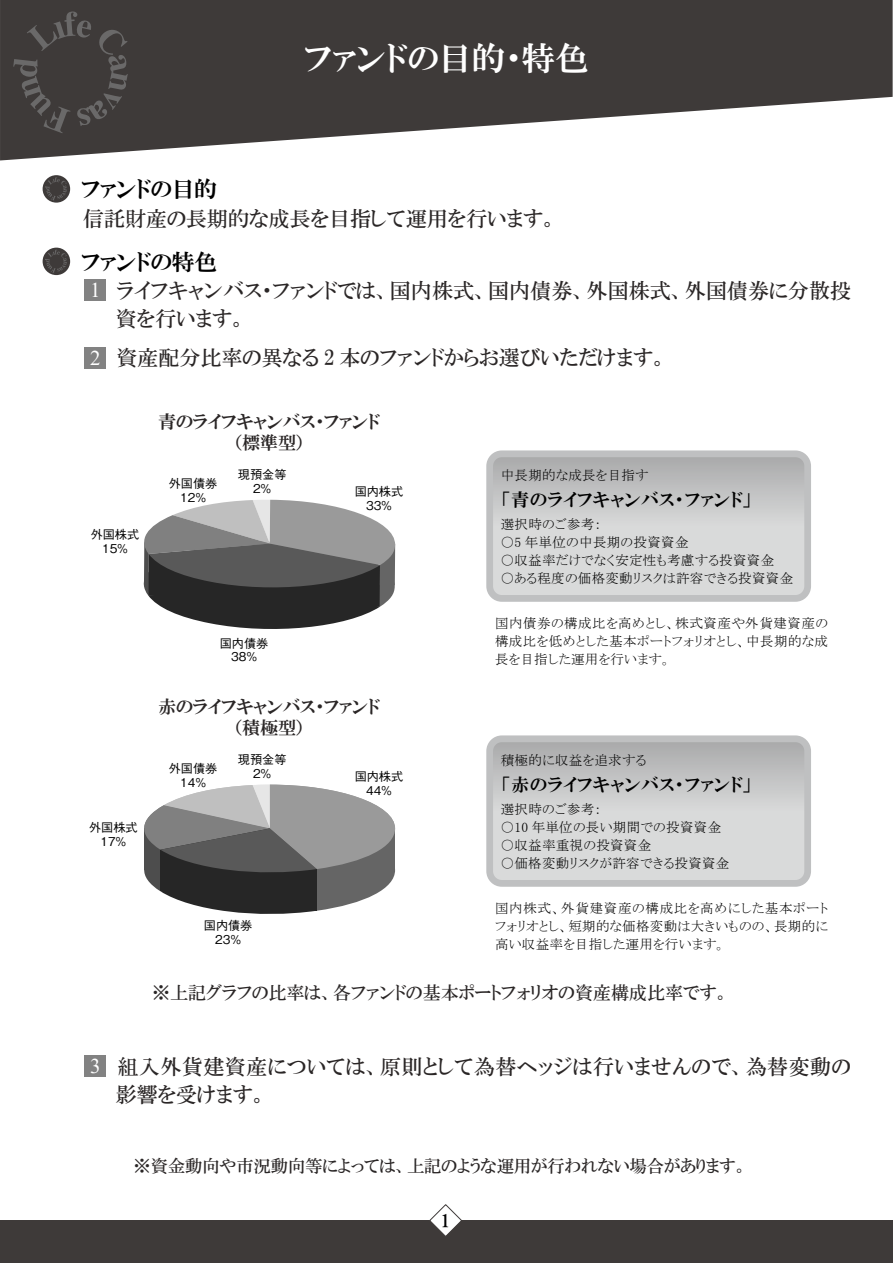
<style>
.page{position:relative;width:893px;height:1263px;background:#fff}
.page>*{position:absolute;margin:0;border:0;box-sizing:border-box;transform-origin:0 0}
.t1{font:33px "HGP Mincho E";letter-spacing:.005em;color:#fff}
.t2{font:22.5px "HGP Mincho E";color:#000}
.t3{font:21px/28.2px "HGP Mincho B";letter-spacing:.005em;color:#2a2626}
.t4{font:21px/28.3px "HGP Mincho B";letter-spacing:.025em;color:#2a2626}
.t5{font:21px "Times New Roman";color:#fff}
.t6{font:18px/21px "HGP Mincho E";color:#2a2626;text-align:center}
.t7{font:18px "HGP Mincho B";color:#2a2626}
.t8{font:18px "HGP Mincho E";letter-spacing:.035em;color:#000}
.t9{font:17.25px "HGP Mincho B";color:#2a2626}
.t10{font:13.5px/18px "MS P Mincho";letter-spacing:.02em;color:#000;text-align:justify}
.t11{font:500 12.15px/13.6px "Gothic BBB Pro";color:#000;text-align:center}
</style>
<div class="page">
<svg style="left:0;top:0;width:893px;height:160px;fill:#3e3a39"></svg>
<svg style="left:13px;top:11px;width:115px;height:122px"></svg>
<div style="left:0;top:1220px;width:892px;height:43px;background:#3e3a39"></div>
<svg style="left:429px;top:1204px;width:33px;height:32px"></svg>
<svg style="left:43px;top:175px;width:27px;height:28px"></svg>
<svg style="left:45px;top:177px;width:22px;height:24px"></svg>
<div style="left:43px;top:248px;width:27px;height:27px;background:#3e3a39;border-radius:50%"></div>
<svg style="left:45px;top:250px;width:22px;height:23px"></svg>
<svg style="left:143px;top:500px;width:252px;height:129px"></svg>
<svg style="left:144px;top:785px;width:251px;height:129px"></svg>
<div style="left:486px;top:450px;width:325px;height:152px;border:7px solid #bfc0c1;border-radius:12px"></div>
<div style="left:486px;top:735px;width:325px;height:152px;border:7px solid #bfc0c1;border-radius:12px"></div>
<div style="left:85px;top:279px;width:21px;height:22px;background:#828282"></div>
<div style="left:85px;top:347px;width:21px;height:22px;background:#828282"></div>
<div style="left:85px;top:1055px;width:21px;height:22px;background:#828282"></div>
<h1 class="t1" style="left:305px;top:41px;width:285px">ファンドの目的・特色</h1>
<h2 class="t2" style="left:81px;top:178px;width:137px">ファンドの目的</h2>
<h3 class="t3" style="left:83px;top:204px;width:476px">信託財産の長期的な成長を目指して運用を行います。</h3>
<h2 class="t2" style="left:81px;top:250px;width:137px">ファンドの特色</h2>
<h3 class="t3" style="left:116px;top:276px;width:737px">ライフキャンバス・ファンドでは、国内株式、国内債券、外国株式、外国債券に分散投資を行います。</h3>
<h3 class="t3" style="left:116px;top:344px;width:552px">資産配分比率の異なる 2 本のファンドからお選びいただけます。</h3>
<h3 class="t5" style="left:90px;top:275px;width:12px">1</h3>
<h3 class="t5" style="left:90px;top:343px;width:12px">2</h3>
<p class="t11" style="left:91px;top:526px;width:50px">外国株式<br>15％</p>
<p class="t11" style="left:89px;top:819px;width:50px">外国株式<br>17％</p>
<h3 class="t6" style="left:158px;top:411px;width:223px">青のライフキャンバス・ファンド（標準型）</h3>
<p class="t11" style="left:169px;top:475px;width:50px">外国債券<br>12％</p>
<p class="t11" style="left:238px;top:466px;width:50px">現預金等<br>2％</p>
<p class="t11" style="left:220px;top:635px;width:50px">国内債券<br>38％</p>
<p class="t11" style="left:355px;top:483px;width:50px">国内株式<br>33％</p>
<h3 class="t6" style="left:158px;top:696px;width:223px">赤のライフキャンバス・ファンド（積極型）</h3>
<p class="t11" style="left:169px;top:760px;width:50px">外国債券<br>14％</p>
<p class="t11" style="left:238px;top:751px;width:50px">現預金等<br>2％</p>
<p class="t11" style="left:355px;top:768px;width:50px">国内株式<br>44％</p>
<p class="t10" style="left:501px;top:466px;width:150px">中長期的な成長を目指す</p>
<h3 class="t8" style="left:501px;top:490px;width:253px">「青のライフキャンバス・ファンド」</h3>
<p class="t10" style="left:501px;top:515px;width:102px">選択時のご参考：</p>
<p class="t10" style="left:501px;top:533px;width:189px">○5 年単位の中長期の投資資金</p>
<p class="t10" style="left:501px;top:551px;width:275px">○収益率だけでなく安定性も考慮する投資資金</p>
<p class="t10" style="left:501px;top:569px;width:294px">○ある程度の価格変動リスクは許容できる投資資金</p>
<p class="t10" style="left:495px;top:614px;width:335px">国内債券の構成比を高めとし、株式資産や外貨建資産の構成比を低めとした基本ポートフォリオとし、中長期的な成長を目指した運用を行います。</p>
<p class="t10" style="left:501px;top:751px;width:147px">積極的に収益を追求する</p>
<h3 class="t8" style="left:501px;top:775px;width:253px">「赤のライフキャンバス・ファンド」</h3>
<p class="t10" style="left:501px;top:800px;width:102px">選択時のご参考：</p>
<p class="t10" style="left:501px;top:818px;width:222px">○10 年単位の長い期間での投資資金</p>
<p class="t10" style="left:501px;top:836px;width:152px">○収益率重視の投資資金</p>
<p class="t10" style="left:501px;top:854px;width:230px">○価格変動リスクが許容できる投資資金</p>
<p class="t10" style="left:495px;top:899px;width:335px">国内株式、外貨建資産の構成比を高めにした基本ポートフォリオとし、短期的な価格変動は大きいものの、長期的に高い収益率を目指した運用を行います。</p>
<h3 class="t7" style="left:152px;top:984px;width:578px">※上記グラフの比率は、各ファンドの基本ポートフォリオの資産構成比率です。</h3>
<p class="t11" style="left:204px;top:917px;width:50px">国内債券<br>23％</p>
<h3 class="t5" style="left:90px;top:1051px;width:12px">3</h3>
<h3 class="t4" style="left:116px;top:1052px;width:737px">組入外貨建資産については、原則として為替ヘッジは行いませんので、為替変動の影響を受けます。</h3>
<p class="t9" style="left:133px;top:1157px;width:615px">※資金動向や市況動向等によっては、上記のような運用が行われない場合があります。</p>
<h3 class="t8" style="left:441px;top:1211px;width:11px">1</h3>
</div>
